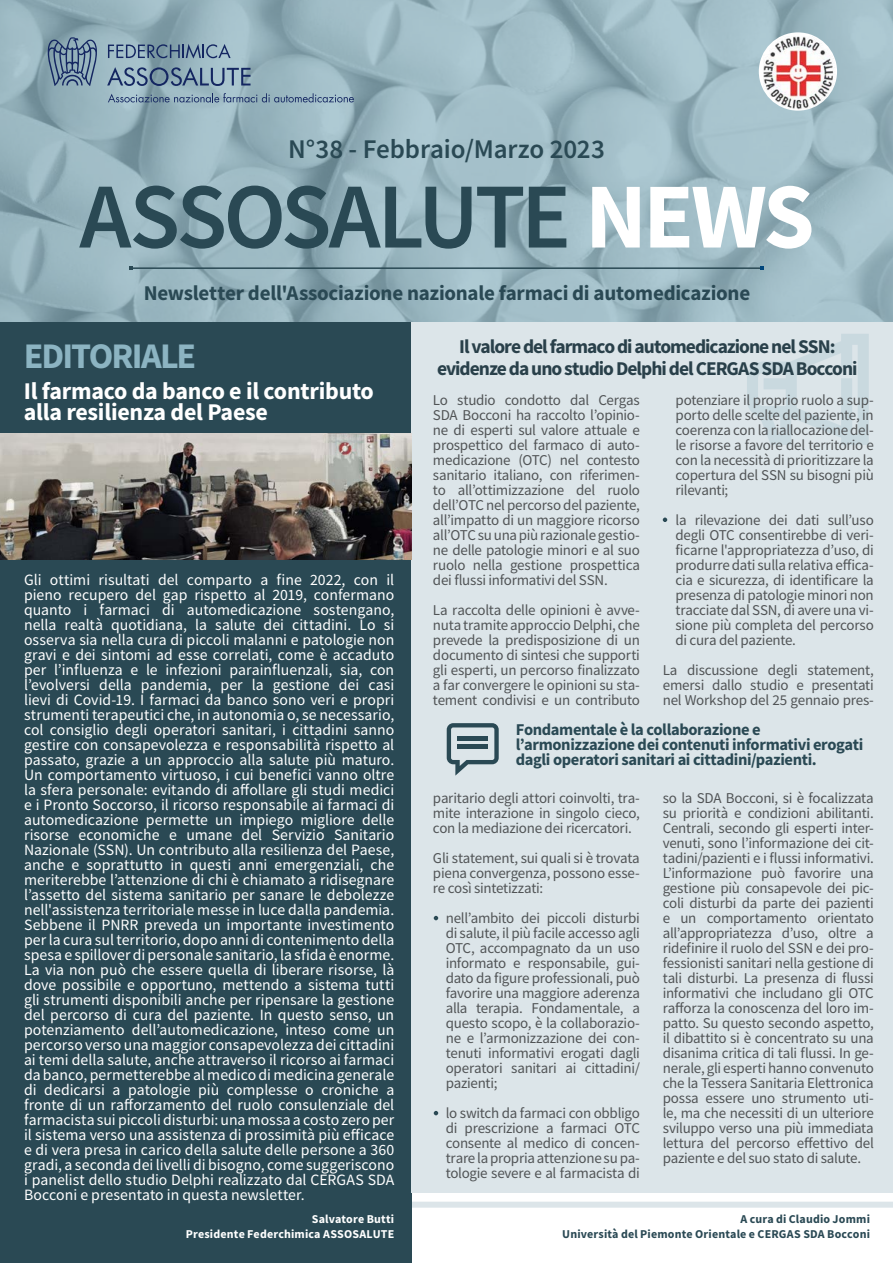
<style>
.page{position:relative;width:893px;height:1263px;background:#fff}
.page>*{position:absolute;margin:0;border:0;box-sizing:border-box;transform-origin:0 0}
.t1{font:600 93px "Source Sans Pro";letter-spacing:-.04em;color:#2a4954}
.t2{font:700 36px "Source Sans Pro";letter-spacing:-.055em;color:#8cb4c2}
.t3{font:600 27px "Source Sans Pro";letter-spacing:-.005em;color:#2a4954}
.t4{font:700 24px/21px "Source Sans Pro";letter-spacing:-.01em;color:#fff}
.t5{font:700 21px "Source Sans Pro";letter-spacing:-.01em;color:#2a4954}
.t6{font:700 19.5px/22.5px "Source Sans Pro";letter-spacing:-.05em;color:#29404a;text-align:center}
.t7{font:700 16.5px/15px "Source Sans Pro";letter-spacing:-.02em;color:#2a4954}
.t8{font:15.75px/15px "Source Sans Pro";color:#fff;text-align:justify}
.t9{font:15px/15px "Source Sans Pro";letter-spacing:-.015em;color:#515456;text-align:justify}
.t10{font:700 12px/15px "Source Sans Pro";letter-spacing:.015em;color:#2a4954;text-align:right}
.t11{font:700 12px/15px "Source Sans Pro";letter-spacing:.015em;color:#fff;text-align:right}
.s1{font-weight:700;color:#fff}
</style>
<div class="page">
<svg style="left:0;top:0;width:893px;height:323px;background:#9bb7c1"></svg>
<hr style="left:131px;top:267px;width:631px;height:2px;background:#2a4954">
<svg style="left:129px;top:266px;width:4px;height:4px"></svg>
<svg style="left:760px;top:266px;width:3px;height:4px"></svg>
<img style="left:759px;top:32px;width:78px;height:79px;border-radius:39px">
<svg style="left:47px;top:37px;width:51px;height:49px;background:#6c869e"></svg>
<svg style="left:108px;top:44px;width:123px;height:15px;background:#718aa2"></svg>
<svg style="left:108px;top:93px;width:246px;height:9px;background:#809aae"></svg>
<svg style="left:107px;top:67px;width:144px;height:19px;background:#758ea6"></svg>
<div style="left:90px;top:1202px;width:803px;height:6px;background:#dce5e9"></div>
<div style="left:0;top:323px;width:411px;height:940px;background:#2a4954"></div>
<div style="left:411px;top:323px;width:482px;height:870px;background:#dce5e9"></div>
<img style="left:0;top:433px;width:411px;height:126px">
<svg style="left:747px;top:334px;width:122px;height:111px"></svg>
<svg style="left:447px;top:723px;width:52px;height:53px"></svg>
<hr style="left:458px;top:736px;width:30px;height:4px;background:#2a4954">
<hr style="left:458px;top:745px;width:30px;height:4px;background:#2a4954">
<svg style="left:434px;top:916px;width:4px;height:4px"></svg>
<svg style="left:434px;top:1111px;width:4px;height:4px"></svg>
<svg style="left:663px;top:518px;width:4px;height:4px"></svg>
<h3 class="t3" style="left:288px;top:131px;width:318px">N°38 - Febbraio/Marzo 2023</h3>
<h1 class="t1" style="left:79px;top:156px;width:737px">ASSOSALUTE <span class="s1">NEWS</span></h1>
<h3 class="t5" style="left:144px;top:279px;width:608px">Newsletter dell'Associazione nazionale farmaci di automedicazione</h3>
<h2 class="t2" style="left:24px;top:331px;width:174px">EDITORIALE</h2>
<h3 class="t4" style="left:24px;top:380px;width:352px">Il farmaco da banco e il contributo alla resilienza del Paese</h3>
<p class="t8" style="left:24px;top:572px;width:372px">Gli ottimi risultati del comparto a fine 2022, con il pieno recupero del gap rispetto al 2019, confermano quanto i farmaci di automedicazione sostengano, nella realtà quotidiana, la salute dei cittadini. Lo si osserva sia nella cura di piccoli malanni e patologie non gravi e dei sintomi ad esse correlati, come è accaduto per l’influenza e le infezioni parainfluenzali, sia, con l’evolversi della pandemia, per la gestione dei casi lievi di Covid-19. I farmaci da banco sono veri e propri strumenti terapeutici che, in autonomia o, se necessario, col consiglio degli operatori sanitari, i cittadini sanno gestire con consapevolezza e responsabilità rispetto al passato, grazie a un approccio alla salute più maturo.<br>Un comportamento virtuoso, i cui benefici vanno oltre la sfera personale: evitando di affollare gli studi medici e i Pronto Soccorso, il ricorso responsabile ai farmaci di automedicazione permette un impiego migliore delle risorse economiche e umane del Servizio Sanitario Nazionale (SSN). Un contributo alla resilienza del Paese, anche e soprattutto in questi anni emergenziali, che meriterebbe l’attenzione di chi è chiamato a ridisegnare l’assetto del sistema sanitario per sanare le debolezze nell'assistenza territoriale messe in luce dalla pandemia.<br>Sebbene il PNRR preveda un importante investimento per la cura sul territorio, dopo anni di contenimento della spesa e spillover di personale sanitario, la sfida è enorme.<br>La via non può che essere quella di liberare risorse, là dove possibile e opportuno, mettendo a sistema tutti gli strumenti disponibili anche per ripensare la gestione del percorso di cura del paziente. In questo senso, un potenziamento dell’automedicazione, inteso come un percorso verso una maggior consapevolezza dei cittadini ai temi della salute, anche attraverso il ricorso ai farmaci da banco, permetterebbe al medico di medicina generale di dedicarsi a patologie più complesse o croniche a fronte di un rafforzamento del ruolo consulenziale del farmacista sui piccoli disturbi: una mossa a costo zero per il sistema verso una assistenza di prossimità più efficace e di vera presa in carico della salute delle persone a 360 gradi, a seconda dei livelli di bisogno, come suggeriscono i panelist dello studio Delphi realizzato dal CERGAS SDA Bocconi e presentato in questa newsletter.</p>
<p class="t11" style="left:186px;top:1211px;width:210px">Salvatore Butti<br>Presidente Federchimica ASSOSALUTE</p>
<h3 class="t6" style="left:437px;top:334px;width:422px">Il valore del farmaco di automedicazione nel SSN: evidenze da uno studio Delphi del CERGAS SDA Bocconi</h3>
<p class="t9" style="left:433px;top:392px;width:208px">Lo studio condotto dal Cergas SDA Bocconi ha raccolto l’opinio&shy;ne di esperti sul valore attuale e prospettico del farmaco di auto&shy;medicazione (OTC) nel contesto sanitario italiano, con riferimen&shy;to all’ottimizzazione del ruolo dell’OTC nel percorso del paziente, all’impatto di un maggiore ricorso all’OTC su una più razionale gestio&shy;ne delle patologie minori e al suo ruolo nella gestione prospettica dei flussi informativi del SSN.</p>
<p class="t9" style="left:433px;top:602px;width:208px">La raccolta delle opinioni è avve&shy;nuta tramite approccio Delphi, che prevede la predisposizione di un documento di sintesi che supporti gli esperti, un percorso finalizzato a far convergere le opinioni su sta&shy;tement condivisi e un contributo</p>
<p class="t7" style="left:516px;top:722px;width:349px">Fondamentale è la collaborazione e l’armonizzazione dei contenuti informativi erogati dagli operatori sanitari ai cittadini/pazienti.</p>
<p class="t9" style="left:675px;top:392px;width:200px">potenziare il proprio ruolo a sup&shy;porto delle scelte del paziente, in coerenza con la riallocazione del&shy;le risorse a favore del territorio e con la necessità di prioritizzare la copertura del SSN su bisogni più rilevanti;</p>
<p class="t9" style="left:675px;top:512px;width:200px">la rilevazione dei dati sull’uso degli OTC consentirebbe di veri&shy;ficarne l'appropriatezza d’uso, di produrre dati sulla relativa effica&shy;cia e sicurezza, di identificare la presenza di patologie minori non tracciate dal SSN, di avere una vi&shy;sione più completa del percorso di cura del paziente.</p>
<p class="t9" style="left:663px;top:662px;width:213px">La discussione degli statement, emersi dallo studio e presentati nel Workshop del 25 gennaio pres-</p>
<p class="t9" style="left:433px;top:790px;width:208px">paritario degli attori coinvolti, tra&shy;mite interazione in singolo cieco, con la mediazione dei ricercatori.</p>
<p class="t9" style="left:433px;top:850px;width:208px">Gli statement, sui quali si è trovata piena convergenza, possono esse&shy;re così sintetizzati:</p>
<p class="t9" style="left:446px;top:910px;width:196px">nell’ambito dei piccoli disturbi di salute, il più facile accesso agli OTC, accompagnato da un uso informato e responsabile, gui&shy;dato da figure professionali, può favorire una maggiore aderenza alla terapia. Fondamentale, a questo scopo, è la collaborazio&shy;ne e l’armonizzazione dei con&shy;tenuti informativi erogati dagli operatori sanitari ai cittadini/ pazienti;</p>
<p class="t9" style="left:446px;top:1105px;width:196px">lo switch da farmaci con obbligo di prescrizione a farmaci OTC consente al medico di concen&shy;trare la propria attenzione su pa&shy;tologie severe e al farmacista di</p>
<p class="t9" style="left:663px;top:790px;width:213px">so la SDA Bocconi, si è focalizzata su priorità e condizioni abilitanti.<br>Centrali, secondo gli esperti inter&shy;venuti, sono l’informazione dei cit&shy;tadini/pazienti e i flussi informativi.<br>L’informazione può favorire una gestione più consapevole dei pic&shy;coli disturbi da parte dei pazienti e un comportamento orientato all’appropriatezza d’uso, oltre a ridefinire il ruolo del SSN e dei pro&shy;fessionisti sanitari nella gestione di tali disturbi. La presenza di flussi informativi che includano gli OTC rafforza la conoscenza del loro im&shy;patto. Su questo secondo aspetto, il dibattito si è concentrato su una disanima critica di tali flussi. In ge&shy;nerale, gli esperti hanno convenuto che la Tessera Sanitaria Elettronica possa essere uno strumento uti&shy;le, ma che necessiti di un ulteriore sviluppo verso una più immediata lettura del percorso effettivo del paziente e del suo stato di salute.</p>
<p class="t10" style="left:562px;top:1211px;width:309px">A cura di Claudio Jommi<br>Università del Piemonte Orientale e CERGAS SDA Bocconi</p>
</div>
